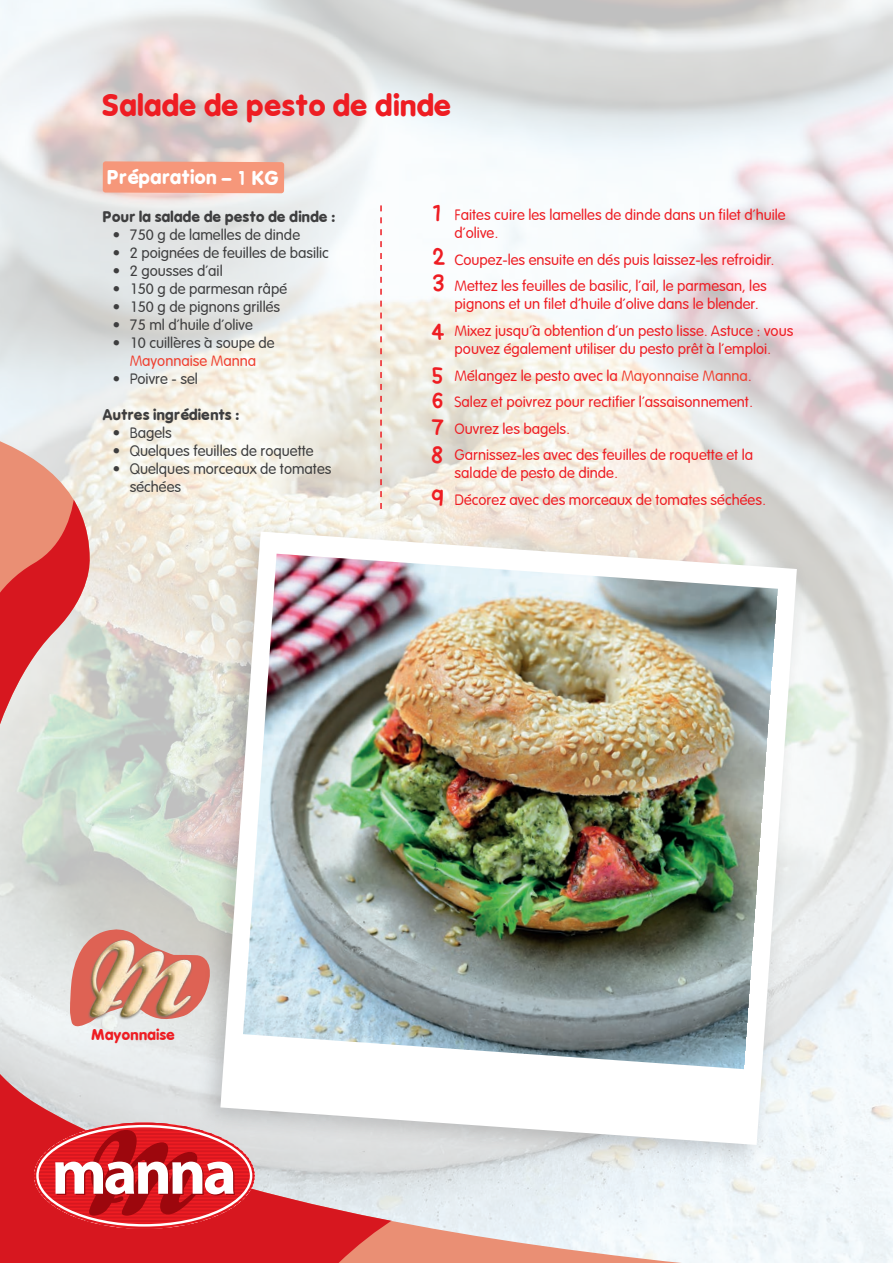
<style>
.page{position:relative;width:893px;height:1263px;background:#fff}
.page>*{position:absolute;margin:0;border:0;box-sizing:border-box;transform-origin:0 0}
.t1{font:700 30px "Vagabond";color:#ee1d23}
.t2{font:21px/27.9px "Back to School";color:#ee1d23}
.t3{font:700 19.5px "Vagabond";letter-spacing:-.005em;color:#fff}
.t4{font:15px/26.5px "Vagabond";color:#ee1d23}
.t5{font:15px/18px "Vagabond";color:#3e3e3f}
.t6{font:700 15px "Vagabond";color:#3e3e3f}
.t7{font:15px "Vagabond";color:#ef3e2e}
.t8{font:700 15px "Vagabond";color:#ee1d23}
.s1{color:#ef3e2e}
</style>
<div class="page">
<img style="left:0;top:0;width:893px;height:1263px">
<hr style="left:892px;top:574px;width:1px;height:689px;background:#fff">
<div style="left:358px;top:197px;width:34px;height:331px;background:#231f20;opacity:.2"></div>
<svg style="left:380px;top:205px;width:2px;height:304px"></svg>
<img style="left:69px;top:929px;width:125px;height:107px">
<div style="left:103px;top:161px;width:181px;height:32px;background:#f6977a"></div>
<svg style="left:493px;top:1059px;width:316px;height:204px;fill:#eef5f9"></svg>
<svg style="left:0;top:1059px;width:493px;height:204px;background:#dc8183"></svg>
<svg style="left:0;top:403px;width:109px;height:372px;background:#dfaba3"></svg>
<svg style="left:34px;top:1123px;width:221px;height:105px"></svg>
<div style="left:194px;top:519px;width:614px;height:651px;background:#231f20;opacity:.2"></div>
<svg style="left:220px;top:531px;width:577px;height:614px"></svg>
<img style="left:243px;top:554px;width:535px;height:515px">
<h1 class="t1" style="left:103px;top:85px;width:351px">Salade de pesto de dinde</h1>
<h3 class="t3" style="left:107px;top:164px;width:174px">Préparation – 1 KG</h3>
<p class="t6" style="left:103px;top:206px;width:234px">Pour la salade de pesto de dinde :</p>
<p class="t5" style="left:113px;top:226px;width:189px">• 750 g de lamelles de dinde</p>
<p class="t5" style="left:113px;top:244px;width:218px">• 2 poignées de feuilles de basilic</p>
<p class="t5" style="left:113px;top:262px;width:112px">• 2 gousses d’ail</p>
<p class="t5" style="left:113px;top:280px;width:176px">• 150 g de parmesan râpé</p>
<p class="t5" style="left:113px;top:298px;width:169px">• 150 g de pignons grillés</p>
<p class="t5" style="left:113px;top:316px;width:142px">• 75 ml d’huile d’olive</p>
<p class="t5" style="left:113px;top:334px;width:163px">• 10 cuillères à soupe de</p>
<p class="t7" style="left:130px;top:354px;width:128px">Mayonnaise Manna</p>
<p class="t5" style="left:113px;top:370px;width:87px">• Poivre - sel</p>
<p class="t6" style="left:103px;top:404px;width:138px">Autres ingrédients :</p>
<p class="t5" style="left:113px;top:424px;width:61px">• Bagels</p>
<p class="t5" style="left:113px;top:442px;width:202px">• Quelques feuilles de roquette</p>
<p class="t5" style="left:130px;top:460px;width:203px;text-indent:-17px">• Quelques morceaux de tomates séchées</p>
<h2 class="t2" style="left:433px;top:194px;width:13px;line-height:43.5px">1<br>2</h2>
<h2 class="t2" style="left:433px;top:272px;width:12px">3</h2>
<h2 class="t2" style="left:432px;top:313px;width:14px;line-height:44px">4<br>5</h2>
<h2 class="t2" style="left:433px;top:389px;width:12px">6</h2>
<h2 class="t2" style="left:432px;top:416px;width:13px">7<br>8</h2>
<h2 class="t2" style="left:432px;top:487px;width:13px">9</h2>
<p class="t4" style="left:455px;top:207px;width:333px;line-height:18px">Faites cuire les lamelles de dinde dans un filet d’huile d’olive.</p>
<p class="t4" style="left:455px;top:248px;width:321px">Coupez-les ensuite en dés puis laissez-les refroidir.<br>Mettez les feuilles de basilic, l’ail, le parmesan, les</p>
<p class="t4" style="left:455px;top:292px;width:340px">pignons et un filet d’huile d’olive dans le blender.<br>Mixez jusqu’à obtention d’un pesto lisse. Astuce : vous</p>
<p class="t4" style="left:455px;top:337px;width:318px">pouvez également utiliser du pesto prêt à l’emploi.<br>Mélangez le pesto avec la <span class="s1">Mayonnaise Manna</span>.<br>Salez et poivrez pour rectifier l’assaisonnement.<br>Ouvrez les bagels.<br>Garnissez-les avec des feuilles de roquette et la</p>
<p class="t4" style="left:455px;top:461px;width:312px">salade de pesto de dinde.<br>Décorez avec des morceaux de tomates séchées.</p>
<p class="t8" style="left:91px;top:1025px;width:86px">Mayonnaise</p>
</div>
